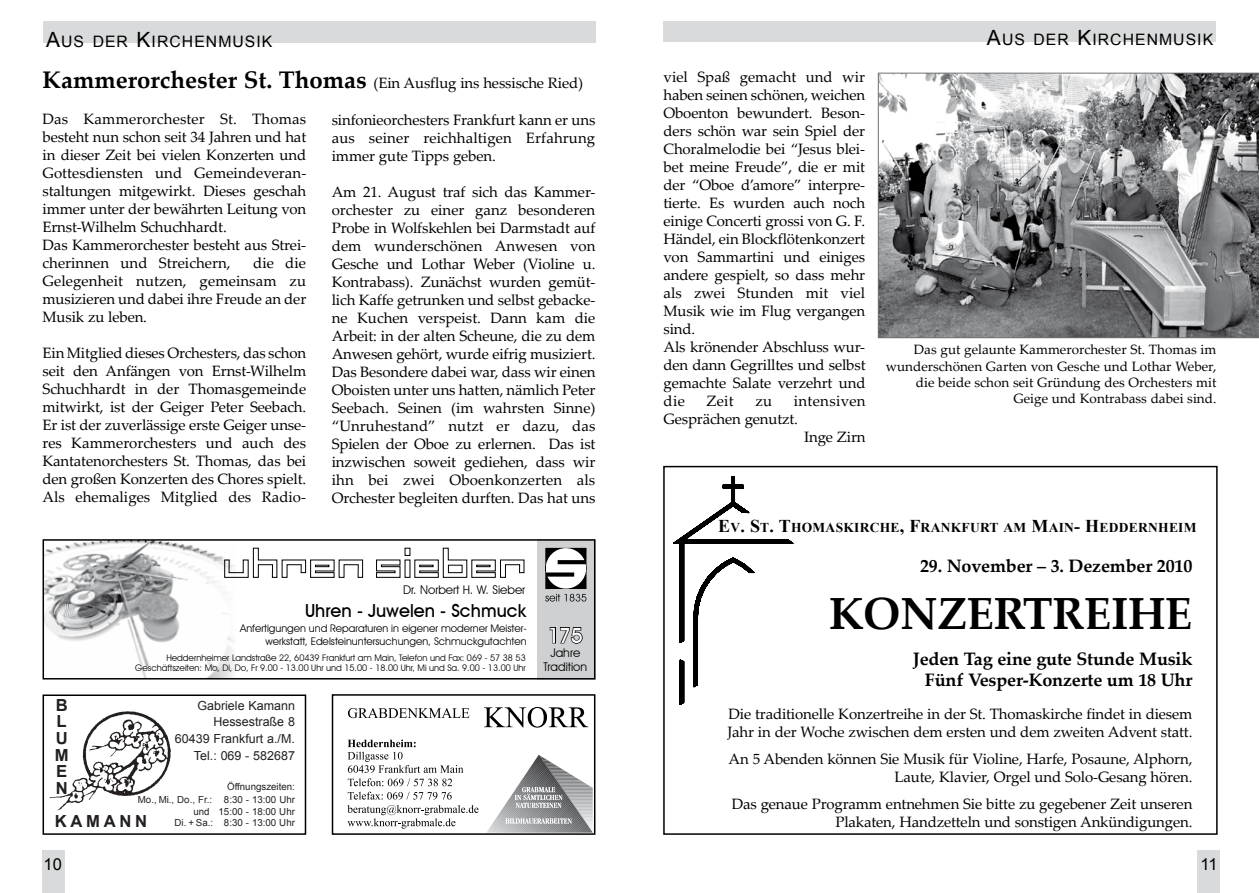
<style>
.page{position:relative;width:1259px;height:893px;background:#fff}
.page>*{position:absolute;margin:0;border:0;box-sizing:border-box;transform-origin:0 0}
.t1{font:700 45px "Palatino Linotype";letter-spacing:-.01em;color:#000}
.t2{font:700 18px/21px "Palatino Linotype";letter-spacing:-.01em;color:#000;text-align:right}
.t3{font:500 18px "Avant Garde IT Cby BT";color:#000}
.t4{font:700 16.65px/16.6px "Arial";letter-spacing:.22em;color:#231f20;text-align:justify}
.t5{font:16.5px "Arial";color:#000}
.t6{font:15.75px "Arial";letter-spacing:.065em;color:#000}
.t7{font:15px/18px "Palatino Linotype";letter-spacing:-.01em;color:#000;text-align:justify}
.t8{font:15px "Palatino Linotype";letter-spacing:.02em;color:#000}
.t9{font:13.5px/16.2px "Palatino Linotype";color:#000;text-align:right}
.t10{font:700 13.5px "Times New Roman";letter-spacing:.02em;color:#000}
.t11{font:12.45px/16.6px "Arial";color:#231f20;text-align:right}
.t12{font:12px/14.4px "Avant Garde IT Cby BT";color:#000;text-align:center}
.t13{font:10.5px/12.6px "Avant Garde IT Cby BT";color:#000}
.t14{font:9.75px/13.2px "Arial";color:#231f20;text-align:right}
.t15{font:9px/10.8px "Avant Garde IT Cby BT";color:#000;text-align:right}
.s1{font-size:21px}
.s2{font-weight:700;font-size:24px}
.s3{font-size:18px}
</style>
<div class="page">
<div style="left:42px;top:850px;width:22px;height:43px;background:#d9dadb"></div>
<div style="left:1197px;top:850px;width:22px;height:43px;background:#d9dadb"></div>
<div style="left:43px;top:21px;width:552px;height:22px;background:#d9dadb"></div>
<div style="left:663px;top:21px;width:553px;height:21px;background:#d9dadb"></div>
<div style="left:663px;top:466px;width:554px;height:369px;border:2px solid #000"></div>
<svg style="left:673px;top:476px;width:120px;height:228px"></svg>
<svg style="left:878px;top:73px;width:381px;height:265px;background:#8e8f90"></svg>
<img style="left:46px;top:542px;width:189px;height:134px">
<div style="left:536px;top:539px;width:59px;height:140px;background:#cfd0d1"></div>
<svg style="left:224px;top:548px;width:300px;height:30px"></svg>
<svg style="left:549px;top:627px;width:34px;height:17px"></svg>
<svg style="left:545px;top:548px;width:41px;height:53px"></svg>
<div style="left:43px;top:539px;width:552px;height:140px;border:2px solid #000"></div>
<svg style="left:348px;top:708px;width:121px;height:10px"></svg>
<svg style="left:347px;top:739px;width:245px;height:93px"></svg>
<div style="left:482px;top:705px;width:112px;height:36px;background:#fff"></div>
<svg style="left:484px;top:707px;width:104px;height:21px"></svg>
<div style="left:332px;top:694px;width:263px;height:141px;border:2px solid #000"></div>
<svg style="left:50px;top:711px;width:121px;height:99px"></svg>
<div style="left:43px;top:694px;width:263px;height:141px;border:2px solid #000"></div>
<p class="t6" style="left:46px;top:31px;width:227px"><span class="s1">A</span>US DER <span class="s1">K</span>IRCHENMUSIK</p>
<p class="t6" style="left:987px;top:29px;width:227px"><span class="s1">A</span>US DER <span class="s1">K</span>IRCHENMUSIK</p>
<p class="t7" style="left:43px;top:74px;width:542px"><span class="s2">Kammerorchester St. Thomas</span> (Ein Ausflug ins hessische Ried)</p>
<p class="t7" style="left:43px;top:109px;width:265px;text-align:left">Das Kammerorchester St. Thomas besteht nun schon seit 34 Jahren und hat in dieser Zeit bei vielen Konzerten und Gottesdiensten und Gemeindeveran&shy;staltungen mitgewirkt. Dieses geschah immer unter der bewährten Leitung von Ernst-Wilhelm Schuchhardt.<br>Das Kammerorchester besteht aus Strei&shy;cherinnen und Streichern,</p>
<p class="t7" style="left:43px;top:253px;width:265px;text-indent:211px">die die Gelegenheit nutzen, gemeinsam zu musizieren und dabei ihre Freude an der Musik zu leben.</p>
<p class="t7" style="left:43px;top:343px;width:265px">Ein Mitglied dieses Orchesters, das schon seit den Anfängen von Ernst-Wilhelm Schuchhardt in der Thomasgemeinde mitwirkt, ist der Geiger Peter Seebach.<br>Er ist der zuverlässige erste Geiger unse&shy;res Kammerorchesters und auch des Kantatenorchesters St. Thomas, das bei den großen Konzerten des Chores spielt.<br>Als ehemaliges Mitglied des Radio-</p>
<p class="t7" style="left:332px;top:110px;width:265px">sinfonieorchesters Frankfurt kann er uns aus seiner reichhaltigen Erfahrung immer gute Tipps geben.</p>
<p class="t7" style="left:332px;top:182px;width:265px">Am 21. August traf sich das Kammer&shy;orchester zu einer ganz besonderen Probe in Wolfskehlen bei Darmstadt auf dem wunderschönen Anwesen von Gesche und Lothar Weber (Violine u.<br>Kontrabass). Zunächst wurden gemüt&shy;lich Kaffe getrunken und selbst gebacke&shy;ne Kuchen verspeist. Dann kam die Arbeit: in der alten Scheune, die zu dem Anwesen gehört, wurde eifrig musiziert.<br>Das Besondere dabei war, dass wir einen Oboisten unter uns hatten, nämlich Peter Seebach. Seinen (im wahrsten Sinne) “Unruhestand” nutzt er dazu, das Spielen der Oboe zu erlernen. Das ist inzwischen soweit gediehen, dass wir ihn bei zwei Oboenkonzerten als Orchester begleiten durften. Das hat uns</p>
<p class="t12" style="left:403px;top:583px;width:124px">Dr. Norbert H. W. Sieber</p>
<p class="t13" style="left:265px;top:622px;width:319px;text-indent:-25px">Anfertigungen und Reparaturen in eigener moderner Meister-<br>werkstatt, Edelsteinuntersuchungen, Schmuckgutachten <sup>175</sup></p>
<p class="t12" style="left:543px;top:645px;width:45px">Jahre<br>Tradition</p>
<p class="t3" style="left:305px;top:600px;width:223px">Uhren - Juwelen - Schmuck</p>
<p class="t15" style="left:135px;top:652px;width:392px">Heddernheimer Landstraße 22, 60439 Frankfurt am Main, Telefon und Fax: 069 - 57 38 53<br>Geschäftszeiten: Mo, Di, Do, Fr 9.00 - 13.00 Uhr und 15.00 - 18.00 Uhr, Mi und Sa. 9.00 - 13.00 Uhr</p>
<p class="t11" style="left:175px;top:697px;width:122px">Gabriele Kamann<br>Hessestraße 8<br>60439 Frankfurt a./M.<br>Tel.: 069 - 582687</p>
<p class="t14" style="left:138px;top:780px;width:159px">Öffnungszeiten:<br>Mo., Mi., Do., Fr.: 8:30 - 13:00 Uhr</p>
<p class="t14" style="left:175px;top:805px;width:122px;line-height:11.7px">und 15:00 - 18:00 Uhr<br>Di. + Sa.: 8:30 - 13:00 Uhr</p>
<p class="t4" style="left:55px;top:697px;width:15px">B L U M E N</p>
<p class="t4" style="left:55px;top:813px;width:94px">KAMANN</p>
<p class="t7" style="left:663px;top:67px;width:203px;text-align:left">viel Spaß gemacht und wir haben seinen schönen, weichen<br>Oboenton bewundert. Beson&shy;ders schön war sein Spiel der<br>Choralmelodie bei “Jesus blei&shy;bet meine Freude”, die er mit der “Oboe d’amore” interpre&shy;tierte. Es wurden auch noch einige Concerti grossi von G. F.<br>Händel, ein Blockflötenkonzert von Sammartini und einiges andere gespielt, so dass mehr als zwei Stunden mit viel<br>Musik wie im Flug vergangen sind.<br>Als krönender Abschluss wur&shy;den dann Gegrilltes und selbst gemachte Salate verzehrt und die</p>
<p class="t7" style="left:706px;top:391px;width:29px">Zeit</p>
<p class="t7" style="left:755px;top:391px;width:18px">zu</p>
<p class="t8" style="left:794px;top:390px;width:73px">intensiven</p>
<p class="t7" style="left:663px;top:409px;width:136px">Gesprächen genutzt.</p>
<p class="t7" style="left:804px;top:427px;width:63px">Inge Zirn</p>
<p class="t9" style="left:886px;top:341px;width:332px">Das gut gelaunte Kammerorchester St. Thomas im wunderschönen Garten von Gesche und Lothar Weber, die beide schon seit Gründung des Orchesters mit Geige und Kontrabass dabei sind.</p>
<p class="t10" style="left:718px;top:518px;width:480px"><span class="s3">E</span>V<span class="s3">. S</span>T<span class="s3">. T</span>HOMASKIRCHE<span class="s3">, F</span>RANKFURT AM <span class="s3">M</span>AIN<span class="s3">- H</span>EDDERNHEIM</p>
<p class="t2" style="left:920px;top:554px;width:274px">29. November – 3. Dezember 2010</p>
<h1 class="t1" style="left:829px;top:581px;width:365px">KONZERTREIHE</h1>
<p class="t2" style="left:913px;top:647px;width:281px">Jeden Tag eine gute Stunde Musik<br>Fünf Vesper-Konzerte um 18 Uhr</p>
<p class="t7" style="left:727px;top:704px;width:466px">Die traditionelle Konzertreihe in der St. Thomaskirche findet in diesem<br>Jahr in der Woche zwischen dem ersten und dem zweiten Advent statt.</p>
<p class="t7" style="left:728px;top:749px;width:465px;text-align:right">An 5 Abenden können Sie Musik für Violine, Harfe, Posaune, Alphorn,<br>Laute, Klavier, Orgel und Solo-Gesang hören.</p>
<p class="t7" style="left:731px;top:794px;width:462px;text-align:right">Das genaue Programm entnehmen Sie bitte zu gegebener Zeit unseren<br>Plakaten, Handzetteln und sonstigen Ankündigungen.</p>
<p class="t5" style="left:44px;top:853px;width:20px">10</p>
<p class="t5" style="left:1200px;top:853px;width:19px">11</p>
</div>
